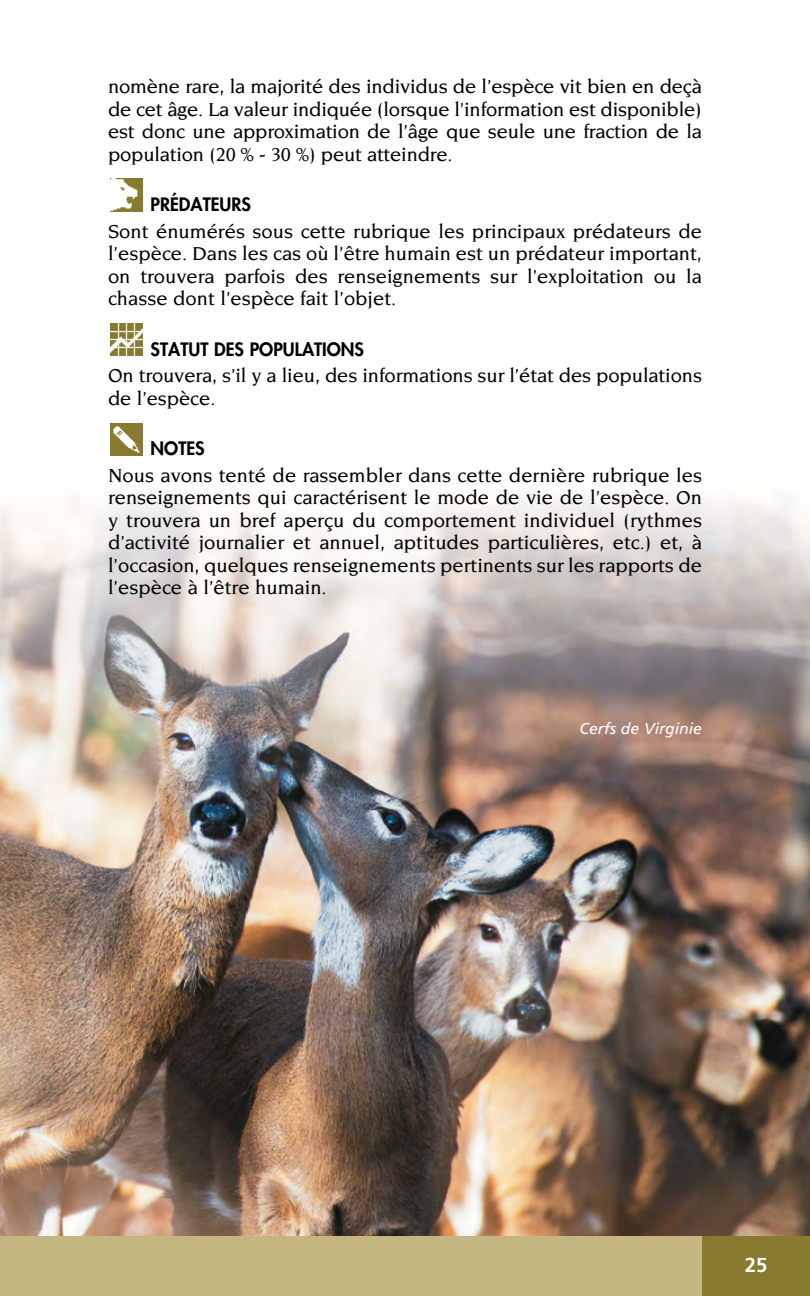
<style>
.page{position:relative;width:810px;height:1296px;background:#fff}
.page>*{position:absolute;margin:0;border:0;box-sizing:border-box;transform-origin:0 0}
.t1{font:500 20.25px/22.5px "Novarese";letter-spacing:-.005em;color:#000;text-align:justify}
.t2{font:700 20.25px "Frutiger";color:#fff}
.t3{font:800 18px "Futura";color:#000}
.t4{font:italic 15.75px "Frutiger";color:#fff}
</style>
<div class="page">
<img style="left:0;top:496px;width:810px;height:740px">
<img style="left:110px;top:179px;width:33px;height:32px">
<img style="left:110px;top:324px;width:33px;height:32px">
<img style="left:110px;top:423px;width:33px;height:32px">
<div style="left:0;top:1236px;width:795px;height:60px;background:#c4b681"></div>
<div style="left:702px;top:1236px;width:108px;height:60px;background:#887a2f"></div>
<p class="t1" style="left:108px;top:75px;width:595px">nomène rare, la majorité des individus de l’espèce vit bien en deçà de cet âge. La valeur indiquée (lorsque l’information est disponible) est donc une approximation de l’âge que seule une fraction de la population (20 % - 30 %) peut atteindre.</p>
<p class="t3" style="left:151px;top:193px;width:102px">PRÉDATEURS</p>
<p class="t1" style="left:108px;top:220px;width:596px">Sont énumérés sous cette rubrique les principaux prédateurs de l’espèce. Dans les cas où l’être humain est un prédateur important, on trouvera parfois des renseignements sur l’exploitation ou la chasse dont l’espèce fait l’objet.</p>
<p class="t3" style="left:151px;top:337px;width:215px">STATUT DES POPULATIONS</p>
<p class="t1" style="left:108px;top:364px;width:596px">On trouvera, s’il y a lieu, des informations sur l’état des populations de l’espèce.</p>
<p class="t3" style="left:151px;top:437px;width:56px">NOTES</p>
<p class="t1" style="left:108px;top:464px;width:596px">Nous avons tenté de rassembler dans cette dernière rubrique les renseignements qui caractérisent le mode de vie de l’espèce. On y trouvera un bref aperçu du comportement individuel (rythmes d’activité journalier et annuel, aptitudes particulières, etc.) et, à l’occasion, quelques renseignements pertinents sur les rapports de l’espèce à l’être humain.</p>
<p class="t4" style="left:579px;top:719px;width:124px">Cerfs de Virginie</p>
<p class="t2" style="left:745px;top:1253px;width:24px">25</p>
</div>
